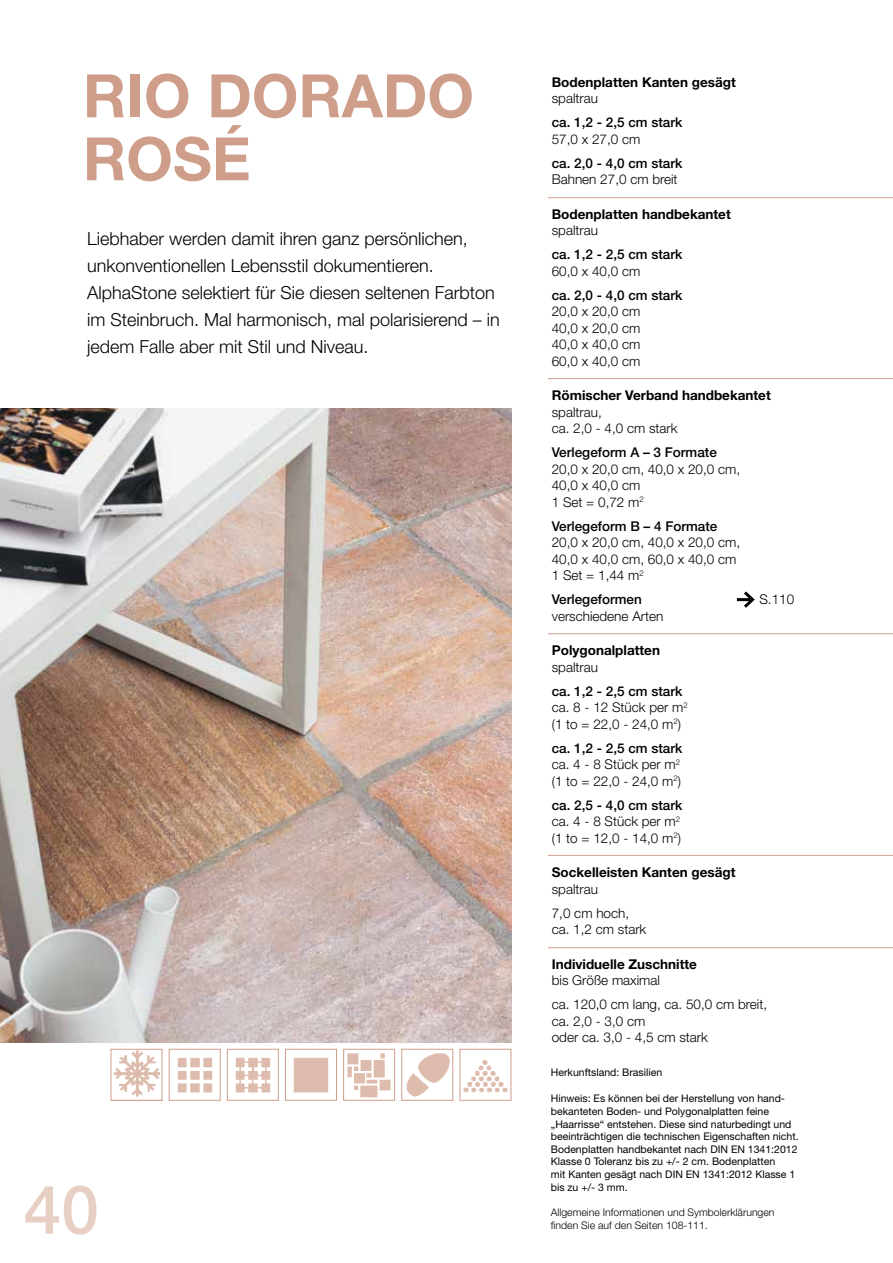
<style>
.page{position:relative;width:893px;height:1263px;background:#fff}
.page>*{position:absolute;margin:0;border:0;box-sizing:border-box;transform-origin:0 0}
.t1{font:500 67.5px "Helvetica Neue";color:#e7cfc3}
.t2{font:700 60px/63px "Helvetica Neue";color:#cf9e8a}
.t3{font:300 18px/27px "Helvetica Neue";color:#000}
.t4{font:300 13.5px/16.5px "Helvetica Neue";color:#000}
.t5{font:700 13.5px "Helvetica Neue";color:#000}
.t6{font:500 13.5px "Helvetica Neue";color:#000}
.t7{font:10.5px/12.6px "Helvetica Neue";color:#000}
.t8{font:300 10.5px/12.6px "Helvetica Neue";color:#000}
.s1{font-weight:500}
</style>
<div class="page">
<hr style="left:548px;top:633px;width:345px;height:1px;background:#cf9e8a">
<hr style="left:548px;top:378px;width:345px;height:1px;background:#cf9e8a">
<hr style="left:548px;top:855px;width:345px;height:1px;background:#cf9e8a">
<hr style="left:548px;top:197px;width:345px;height:1px;background:#cf9e8a">
<hr style="left:548px;top:947px;width:345px;height:1px;background:#cf9e8a">
<img style="left:0;top:409px;width:511px;height:633px">
<img style="left:293px;top:1057px;width:36px;height:36px">
<div style="left:285px;top:1049px;width:52px;height:52px;border:1px solid #cf9e8a"></div>
<img style="left:114px;top:1051px;width:46px;height:46px">
<div style="left:111px;top:1049px;width:51px;height:52px;border:1px solid #cf9e8a"></div>
<img style="left:463px;top:1060px;width:45px;height:33px">
<div style="left:460px;top:1049px;width:51px;height:52px;border:1px solid #cf9e8a"></div>
<img style="left:406px;top:1053px;width:44px;height:44px">
<div style="left:401px;top:1049px;width:52px;height:52px;border:1px solid #cf9e8a"></div>
<img style="left:347px;top:1053px;width:44px;height:45px">
<div style="left:343px;top:1049px;width:52px;height:52px;border:1px solid #cf9e8a"></div>
<img style="left:177px;top:1057px;width:36px;height:36px">
<div style="left:169px;top:1049px;width:52px;height:52px;border:1px solid #cf9e8a"></div>
<img style="left:235px;top:1057px;width:36px;height:36px">
<div style="left:227px;top:1049px;width:52px;height:52px;border:1px solid #cf9e8a"></div>
<hr style="left:737px;top:598px;width:16px;height:3px;background:#000">
<svg style="left:741px;top:591px;width:14px;height:17px"></svg>
<h2 class="t2" style="left:83px;top:63px;width:393px">RIO DORADO<br>ROSÉ</h2>
<p class="t3" style="left:87px;top:224px;width:414px">Liebhaber werden damit ihren ganz persönlichen, unkonventionellen Lebensstil dokumentieren.<br>AlphaStone selektiert für Sie diesen seltenen Farbton im Steinbruch. Mal harmonisch, mal polarisierend – in jedem Falle aber mit Stil und Niveau.</p>
<h1 class="t1" style="left:24px;top:1169px;width:77px">40</h1>
<p class="t5" style="left:552px;top:74px;width:186px">Bodenplatten Kanten gesägt</p>
<p class="t4" style="left:552px;top:90px;width:48px">spaltrau</p>
<p class="t6" style="left:552px;top:114px;width:132px">ca. 1,2 - 2,5 cm stark</p>
<p class="t4" style="left:552px;top:130px;width:90px">57,0 x 27,0 cm</p>
<p class="t6" style="left:552px;top:155px;width:132px">ca. 2,0 - 4,0 cm stark</p>
<p class="t4" style="left:552px;top:171px;width:127px">Bahnen 27,0 cm breit</p>
<p class="t5" style="left:552px;top:206px;width:181px">Bodenplatten handbekantet</p>
<p class="t4" style="left:552px;top:222px;width:48px">spaltrau</p>
<p class="t6" style="left:552px;top:246px;width:132px">ca. 1,2 - 2,5 cm stark</p>
<p class="t4" style="left:552px;top:262px;width:90px">60,0 x 40,0 cm</p>
<p class="t6" style="left:552px;top:287px;width:132px">ca. 2,0 - 4,0 cm stark</p>
<p class="t4" style="left:552px;top:303px;width:90px;text-align:justify">20,0 x 20,0 cm 40,0 x 20,0 cm 40,0 x 40,0 cm 60,0 x 40,0 cm</p>
<p class="t5" style="left:552px;top:387px;width:220px">Römischer Verband handbekantet</p>
<p class="t4" style="left:552px;top:403px;width:127px">spaltrau,<br>ca. 2,0 - 4,0 cm stark</p>
<p class="t6" style="left:552px;top:444px;width:167px">Verlegeform A – 3 Formate</p>
<p class="t4" style="left:552px;top:460px;width:190px">20,0 x 20,0 cm, 40,0 x 20,0 cm,<br>40,0 x 40,0 cm<br>1 Set = 0,72 m<sup>2</sup></p>
<p class="t6" style="left:552px;top:518px;width:167px">Verlegeform B – 4 Formate</p>
<p class="t4" style="left:552px;top:534px;width:190px">20,0 x 20,0 cm, 40,0 x 20,0 cm,<br>40,0 x 40,0 cm, 60,0 x 40,0 cm<br>1 Set = 1,44 m<sup>2</sup></p>
<p class="t6" style="left:552px;top:591px;width:92px">Verlegeformen</p>
<p class="t4" style="left:552px;top:607px;width:113px">verschiedene Arten</p>
<p class="t5" style="left:552px;top:642px;width:110px">Polygonalplatten</p>
<p class="t4" style="left:552px;top:658px;width:48px">spaltrau</p>
<p class="t4" style="left:552px;top:682px;width:137px"><span class="s1">ca. 1,2 - 2,5 cm stark </span>ca. 8 - 12 Stück per m<sup>2 </sup>(1 to = 22,0 - 24,0 m<sup>2</sup>)</p>
<p class="t4" style="left:552px;top:739px;width:132px"><span class="s1">ca. 1,2 - 2,5 cm stark </span>ca. 4 - 8 Stück per m<sup>2 </sup>(1 to = 22,0 - 24,0 m<sup>2</sup>)</p>
<p class="t4" style="left:552px;top:796px;width:132px"><span class="s1">ca. 2,5 - 4,0 cm stark </span>ca. 4 - 8 Stück per m<sup>2 </sup>(1 to = 12,0 - 14,0 m<sup>2</sup>)</p>
<p class="t5" style="left:552px;top:864px;width:185px">Sockelleisten Kanten gesägt</p>
<p class="t4" style="left:552px;top:877px;width:79px;line-height:24px">spaltrau<br>7,0 cm hoch,</p>
<p class="t4" style="left:552px;top:921px;width:96px">ca. 1,2 cm stark</p>
<p class="t5" style="left:552px;top:956px;width:147px">Individuelle Zuschnitte</p>
<p class="t4" style="left:552px;top:968px;width:217px;line-height:24px">bis Größe maximal<br>ca. 120,0 cm lang, ca. 50,0 cm breit,</p>
<p class="t4" style="left:552px;top:1012px;width:158px">ca. 2,0 - 3,0 cm<br>oder ca. 3,0 - 4,5 cm stark</p>
<p class="t4" style="left:759px;top:591px;width:36px">S.110</p>
<p class="t7" style="left:551px;top:1065px;width:113px">Herkunftsland: Brasilien</p>
<p class="t7" style="left:551px;top:1092px;width:249px">Hinweis: Es können bei der Herstellung von hand&shy;bekanteten Boden- und Polygonalplatten feine „Haarrisse“ entstehen. Diese sind naturbedingt und beeinträchtigen die technischen Eigenschaften nicht.<br>Bodenplatten handbekantet nach DIN EN 1341:2012<br>Klasse 0 Toleranz bis zu +/- 2 cm. Bodenplatten<br>mit Kanten gesägt nach DIN EN 1341:2012 Klasse 1 bis zu +/- 3 mm.</p>
<p class="t8" style="left:551px;top:1206px;width:225px">Allgemeine Informationen und Symbolerklärungen finden Sie auf den Seiten 108-111.</p>
</div>
